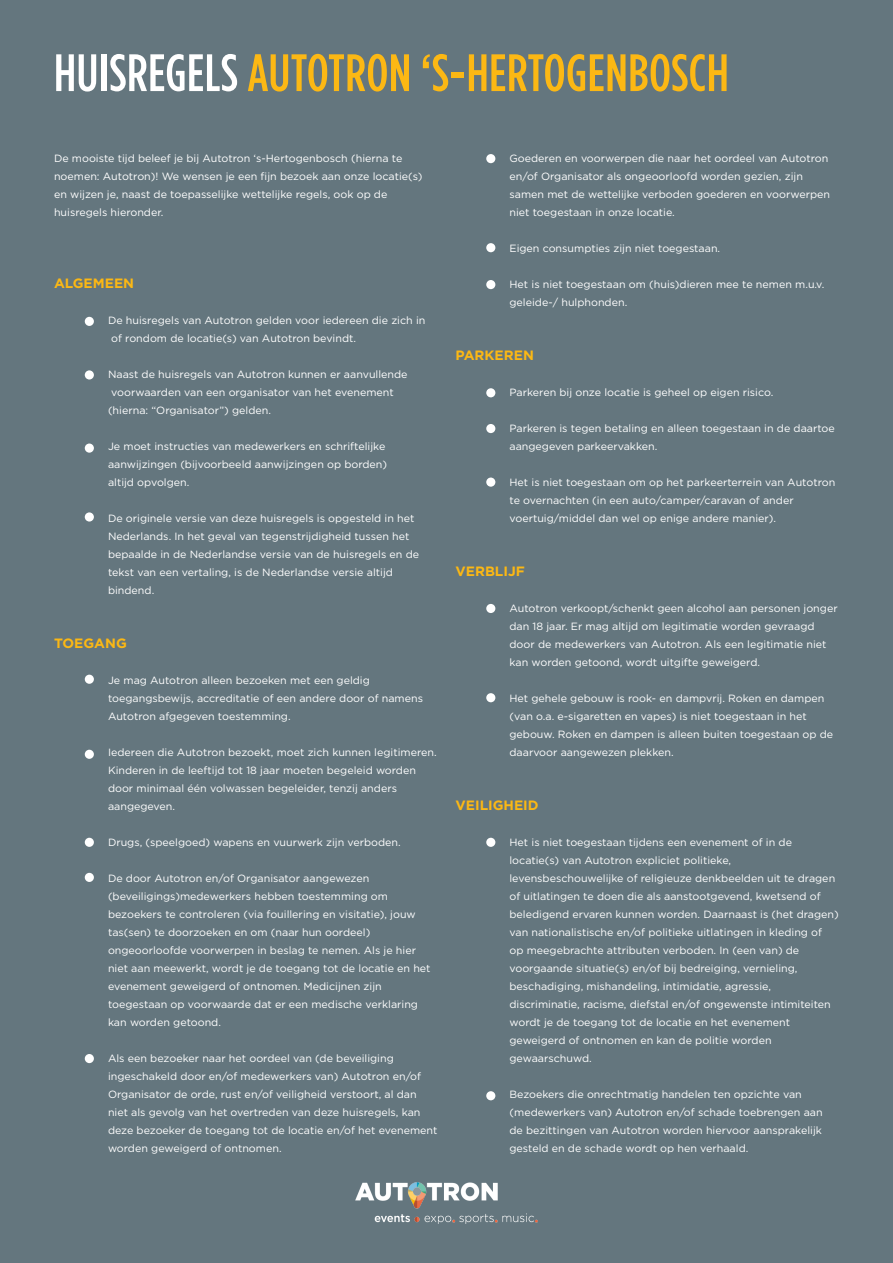
<style>
.page{position:relative;width:893px;height:1263px;background:#64767e}
.page>*{position:absolute;margin:0;border:0;box-sizing:border-box;transform-origin:0 0}
.t1{font:500 52.5px "Gotham Condensed";letter-spacing:.01em;color:#fcb814}
.t2{font:700 13.5px "Gotham";color:#fcb814}
.t3{font:10.5px/18px "Gotham";color:#fff}
.s1{color:#fff}
</style>
<div class="page">
<div style="left:85px;top:317px;width:9px;height:9px;background:#fff;border-radius:50%"></div>
<div style="left:85px;top:370px;width:9px;height:9px;background:#fff;border-radius:50%"></div>
<div style="left:85px;top:443px;width:9px;height:10px;background:#fff;border-radius:50%"></div>
<div style="left:85px;top:512px;width:9px;height:9px;background:#fff;border-radius:50%"></div>
<div style="left:85px;top:675px;width:9px;height:9px;background:#fff;border-radius:50%"></div>
<div style="left:85px;top:750px;width:9px;height:9px;background:#fff;border-radius:50%"></div>
<div style="left:85px;top:838px;width:9px;height:9px;background:#fff;border-radius:50%"></div>
<div style="left:85px;top:873px;width:9px;height:9px;background:#fff;border-radius:50%"></div>
<div style="left:486px;top:280px;width:9px;height:9px;background:#fff;border-radius:50%"></div>
<div style="left:486px;top:388px;width:9px;height:9px;background:#fff;border-radius:50%"></div>
<div style="left:486px;top:424px;width:9px;height:9px;background:#fff;border-radius:50%"></div>
<div style="left:486px;top:604px;width:9px;height:9px;background:#fff;border-radius:50%"></div>
<div style="left:486px;top:693px;width:9px;height:9px;background:#fff;border-radius:50%"></div>
<div style="left:486px;top:477px;width:9px;height:10px;background:#fff;border-radius:50%"></div>
<div style="left:486px;top:838px;width:9px;height:9px;background:#fff;border-radius:50%"></div>
<div style="left:486px;top:1091px;width:9px;height:9px;background:#fff;border-radius:50%"></div>
<div style="left:486px;top:243px;width:9px;height:9px;background:#fff;border-radius:50%"></div>
<div style="left:486px;top:154px;width:9px;height:9px;background:#fff;border-radius:50%"></div>
<div style="left:85px;top:1054px;width:9px;height:9px;background:#fff;border-radius:50%"></div>
<img style="left:355px;top:1182px;width:183px;height:41px">
<p class="t1" style="left:54px;top:44px;width:676px"><span class="s1">HUISREGELS</span> AUTOTRON ‘S-HERTOGENBOSCH</p>
<p class="t3" style="left:54px;top:149px;width:370px">De mooiste tijd beleef je bij Autotron ‘s-Hertogenbosch (hierna te noemen: Autotron)! We wensen je een fijn bezoek aan onze locatie(s) en wijzen je, naast de toepasselijke wettelijke regels, ook op de huisregels hieronder.</p>
<p class="t2" style="left:54px;top:274px;width:82px">ALGEMEEN</p>
<p class="t3" style="left:108px;top:311px;width:319px">De huisregels van Autotron gelden voor iedereen die zich in</p>
<p class="t3" style="left:111px;top:329px;width:246px">of rondom de locatie(s) van Autotron bevindt.</p>
<p class="t3" style="left:108px;top:365px;width:301px">Naast de huisregels van Autotron kunnen er aanvullende</p>
<p class="t3" style="left:111px;top:383px;width:284px">voorwaarden van een organisator van het evenement</p>
<p class="t3" style="left:108px;top:401px;width:165px">(hierna: “Organisator”) gelden.</p>
<p class="t3" style="left:108px;top:437px;width:279px">Je moet instructies van medewerkers en schriftelijke</p>
<p class="t3" style="left:108px;top:455px;width:281px">aanwijzingen (bijvoorbeeld aanwijzingen op borden)</p>
<p class="t3" style="left:108px;top:473px;width:83px">altijd opvolgen.</p>
<p class="t3" style="left:108px;top:509px;width:308px">De originele versie van deze huisregels is opgesteld in het</p>
<p class="t3" style="left:108px;top:527px;width:303px">Nederlands. In het geval van tegenstrijdigheid tussen het</p>
<p class="t3" style="left:108px;top:545px;width:313px">bepaalde in de Nederlandse versie van de huisregels en de</p>
<p class="t3" style="left:108px;top:563px;width:286px">tekst van een vertaling, is de Nederlandse versie altijd</p>
<p class="t3" style="left:108px;top:581px;width:48px">bindend.</p>
<p class="t2" style="left:54px;top:634px;width:74px">TOEGANG</p>
<p class="t3" style="left:108px;top:671px;width:263px">Je mag Autotron alleen bezoeken met een geldig</p>
<p class="t3" style="left:108px;top:689px;width:317px">toegangsbewijs, accreditatie of een andere door of namens</p>
<p class="t3" style="left:108px;top:707px;width:184px">Autotron afgegeven toestemming.</p>
<p class="t3" style="left:108px;top:743px;width:330px">Iedereen die Autotron bezoekt, moet zich kunnen legitimeren.</p>
<p class="t3" style="left:108px;top:761px;width:310px">Kinderen in de leeftijd tot 18 jaar moeten begeleid worden</p>
<p class="t3" style="left:108px;top:779px;width:291px">door minimaal één volwassen begeleider, tenzij anders</p>
<p class="t3" style="left:108px;top:797px;width:69px">aangegeven.</p>
<p class="t3" style="left:108px;top:833px;width:294px">Drugs, (speelgoed) wapens en vuurwerk zijn verboden.</p>
<p class="t3" style="left:108px;top:869px;width:263px">De door Autotron en/of Organisator aangewezen</p>
<p class="t3" style="left:108px;top:887px;width:282px">(beveiligings)medewerkers hebben toestemming om</p>
<p class="t3" style="left:108px;top:905px;width:309px">bezoekers te controleren (via fouillering en visitatie), jouw</p>
<p class="t3" style="left:108px;top:923px;width:264px">tas(sen) te doorzoeken en om (naar hun oordeel)</p>
<p class="t3" style="left:108px;top:941px;width:309px">ongeoorloofde voorwerpen in beslag te nemen. Als je hier</p>
<p class="t3" style="left:108px;top:959px;width:324px">niet aan meewerkt, wordt je de toegang tot de locatie en het</p>
<p class="t3" style="left:108px;top:977px;width:275px">evenement geweigerd of ontnomen. Medicijnen zijn</p>
<p class="t3" style="left:108px;top:995px;width:312px">toegestaan op voorwaarde dat er een medische verklaring</p>
<p class="t3" style="left:108px;top:1013px;width:115px">kan worden getoond.</p>
<p class="t3" style="left:108px;top:1049px;width:287px">Als een bezoeker naar het oordeel van (de beveiliging</p>
<p class="t3" style="left:108px;top:1067px;width:315px">ingeschakeld door en/of medewerkers van) Autotron en/of</p>
<p class="t3" style="left:108px;top:1085px;width:310px">Organisator de orde, rust en/of veiligheid verstoort, al dan</p>
<p class="t3" style="left:108px;top:1103px;width:314px">niet als gevolg van het overtreden van deze huisregels, kan</p>
<p class="t3" style="left:108px;top:1121px;width:331px">deze bezoeker de toegang tot de locatie en/of het evenement</p>
<p class="t3" style="left:108px;top:1139px;width:175px">worden geweigerd of ontnomen.</p>
<p class="t3" style="left:509px;top:149px;width:320px">Goederen en voorwerpen die naar het oordeel van Autotron</p>
<p class="t3" style="left:509px;top:167px;width:295px">en/of Organisator als ongeoorloofd worden gezien, zijn</p>
<p class="t3" style="left:509px;top:185px;width:322px">samen met de wettelijke verboden goederen en voorwerpen</p>
<p class="t3" style="left:509px;top:203px;width:167px">niet toegestaan in onze locatie.</p>
<p class="t3" style="left:509px;top:239px;width:212px">Eigen consumpties zijn niet toegestaan.</p>
<p class="t3" style="left:509px;top:275px;width:316px">Het is niet toegestaan om (huis)dieren mee te nemen m.u.v.</p>
<p class="t3" style="left:509px;top:293px;width:119px">geleide-/ hulphonden.</p>
<p class="t2" style="left:455px;top:346px;width:80px">PARKEREN</p>
<p class="t3" style="left:509px;top:383px;width:265px">Parkeren bij onze locatie is geheel op eigen risico.</p>
<p class="t3" style="left:509px;top:419px;width:327px">Parkeren is tegen betaling en alleen toegestaan in de daartoe</p>
<p class="t3" style="left:509px;top:437px;width:149px">aangegeven parkeervakken.</p>
<p class="t3" style="left:509px;top:473px;width:327px">Het is niet toegestaan om op het parkeerterrein van Autotron</p>
<p class="t3" style="left:509px;top:491px;width:286px">te overnachten (in een auto/camper/caravan of ander</p>
<p class="t3" style="left:509px;top:509px;width:268px">voertuig/middel dan wel op enige andere manier).</p>
<p class="t2" style="left:455px;top:562px;width:71px">VERBLIJF</p>
<p class="t3" style="left:509px;top:599px;width:330px">Autotron verkoopt/schenkt geen alcohol aan personen jonger</p>
<p class="t3" style="left:509px;top:617px;width:307px">dan 18 jaar. Er mag altijd om legitimatie worden gevraagd</p>
<p class="t3" style="left:509px;top:635px;width:319px">door de medewerkers van Autotron. Als een legitimatie niet</p>
<p class="t3" style="left:509px;top:653px;width:252px">kan worden getoond, wordt uitgifte geweigerd.</p>
<p class="t3" style="left:509px;top:689px;width:316px">Het gehele gebouw is rook- en dampvrij. Roken en dampen</p>
<p class="t3" style="left:509px;top:707px;width:299px">(van o.a. e-sigaretten en vapes) is niet toegestaan in het</p>
<p class="t3" style="left:509px;top:725px;width:325px">gebouw. Roken en dampen is alleen buiten toegestaan op de</p>
<p class="t3" style="left:509px;top:743px;width:166px">daarvoor aangewezen plekken.</p>
<p class="t2" style="left:455px;top:796px;width:85px">VEILIGHEID</p>
<p class="t3" style="left:509px;top:833px;width:284px">Het is niet toegestaan tijdens een evenement of in de</p>
<p class="t3" style="left:509px;top:851px;width:223px">locatie(s) van Autotron expliciet politieke,</p>
<p class="t3" style="left:509px;top:869px;width:327px">levensbeschouwelijke of religieuze denkbeelden uit te dragen</p>
<p class="t3" style="left:509px;top:887px;width:313px">of uitlatingen te doen die als aanstootgevend, kwetsend of</p>
<p class="t3" style="left:509px;top:905px;width:331px">beledigend ervaren kunnen worden. Daarnaast is (het dragen)</p>
<p class="t3" style="left:509px;top:923px;width:314px">van nationalistische en/of politieke uitlatingen in kleding of</p>
<p class="t3" style="left:509px;top:941px;width:291px">op meegebrachte attributen verboden. In (een van) de</p>
<p class="t3" style="left:509px;top:959px;width:290px">voorgaande situatie(s) en/of bij bedreiging, vernieling,</p>
<p class="t3" style="left:509px;top:977px;width:263px">beschadiging, mishandeling, intimidatie, agressie,</p>
<p class="t3" style="left:509px;top:995px;width:323px">discriminatie, racisme, diefstal en/of ongewenste intimiteiten</p>
<p class="t3" style="left:509px;top:1013px;width:282px">wordt je de toegang tot de locatie en het evenement</p>
<p class="t3" style="left:509px;top:1031px;width:264px">geweigerd of ontnomen en kan de politie worden</p>
<p class="t3" style="left:509px;top:1049px;width:84px">gewaarschuwd.</p>
<p class="t3" style="left:509px;top:1085px;width:294px">Bezoekers die onrechtmatig handelen ten opzichte van</p>
<p class="t3" style="left:509px;top:1103px;width:315px">(medewerkers van) Autotron en/of schade toebrengen aan</p>
<p class="t3" style="left:509px;top:1121px;width:314px">de bezittingen van Autotron worden hiervoor aansprakelijk</p>
<p class="t3" style="left:509px;top:1139px;width:240px">gesteld en de schade wordt op hen verhaald.</p>
</div>
